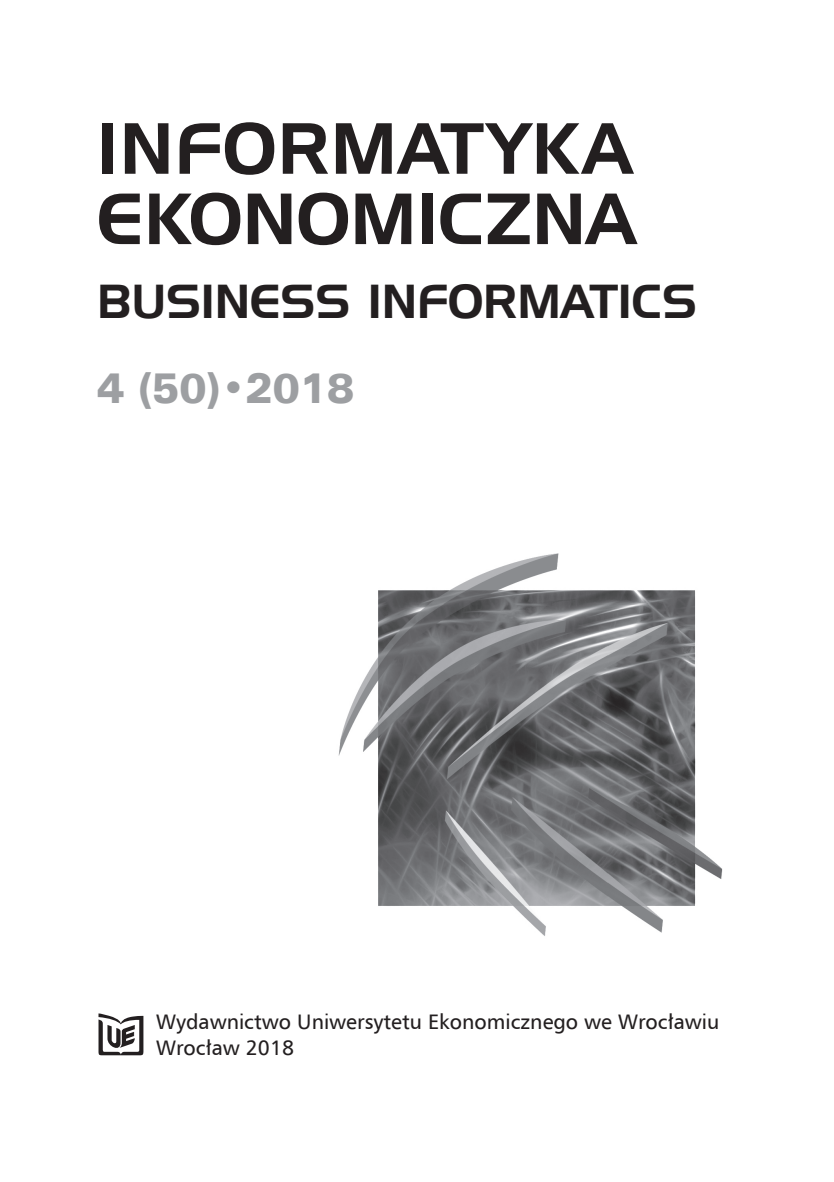
<style>
.page{position:relative;width:834px;height:1182px;background:#fff}
.page>*{position:absolute;margin:0;border:0;box-sizing:border-box;transform-origin:0 0}
.t1{font:70.35px/70.4px "Handel Gothic EU";letter-spacing:.005em;color:#231f20}
.t2{font:46.38px "Handel Gothic EU";color:#231f20}
.t3{font:42px "Zurich Blk Ex EU";color:#9d9fa2;scale:.85 1}
.t4{font:21px/25.2px "Humnst 777 EU";color:#231f20}
</style>
<div class="page">
<svg style="left:98px;top:1013px;width:45px;height:42px"></svg>
<img style="left:338px;top:553px;width:385px;height:383px">
<h1 class="t1" style="left:97px;top:113px;width:540px">INFORMATYKA<br>EKONOMICZNA</h1>
<h2 class="t2" style="left:97px;top:273px;width:601px">BUSINESS INFORMATICS</h2>
<h3 class="t3" style="left:97px;top:364px;width:304px">4 (50)•2018</h3>
<p class="t4" style="left:156px;top:1009px;width:564px">Wydawnictwo Uniwersytetu Ekonomicznego we Wrocławiu<br>Wrocław 2018</p>
</div>
